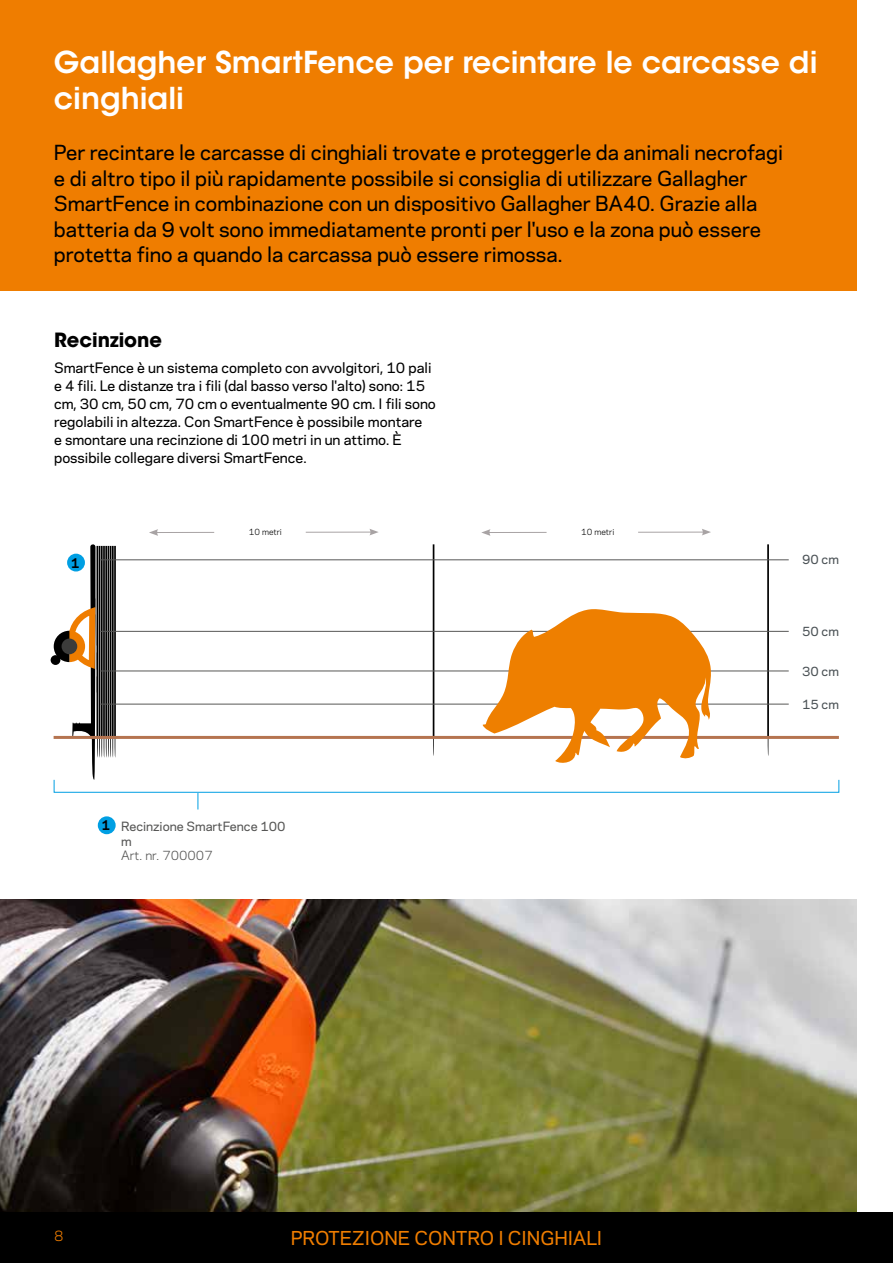
<style>
.page{position:relative;width:893px;height:1263px;background:#fff}
.page>*{position:absolute;margin:0;border:0;box-sizing:border-box;transform-origin:0 0}
.t1{font:600 30px/36px "ITC Avant Garde Std";color:#fff}
.t2{font:500 19.5px/25.5px "Galaxie Polaris";color:#000}
.t3{font:700 19.5px "ITC Avant Garde Std";color:#000}
.t4{font:500 18px "Galaxie Polaris";color:#ef7d00}
.t5{font:500 13.5px/18px "Galaxie Polaris";color:#000}
.t6{font:13.5px "Galaxie Polaris";color:#ef7d00}
.t7{font:700 12.6px "Galaxie Polaris";color:#000}
.t8{font:500 12px/14.4px "Galaxie Polaris";color:#575756}
.t9{font:500 12px "Galaxie Polaris";color:#4b5256}
.t10{font:12px "Galaxie Polaris";color:#575756}
.t11{font:8.1px "Galaxie Polaris";color:#000}
.s1{font-weight:700;font-size:12.6px;color:#000}
</style>
<div class="page">
<div style="left:0;top:1212px;width:893px;height:51px;background:#000"></div>
<img style="left:0;top:899px;width:856px;height:313px">
<hr style="left:892px;top:0;width:1px;height:1212px;background:#ededed">
<div style="left:0;top:0;width:856px;height:290px;background:#ef7d00"></div>
<div style="left:54px;top:779px;width:785px;height:14px;border:1px solid #009fe3"></div>
<svg style="left:198px;top:793px;width:1px;height:16px"></svg>
<hr style="left:156px;top:532px;width:58px;height:1px;background:#a8a3a4">
<svg style="left:149px;top:529px;width:9px;height:7px"></svg>
<hr style="left:306px;top:532px;width:66px;height:1px;background:#a8a3a4">
<svg style="left:369px;top:529px;width:10px;height:6px"></svg>
<hr style="left:488px;top:532px;width:59px;height:1px;background:#a8a3a4">
<svg style="left:481px;top:529px;width:9px;height:7px"></svg>
<hr style="left:638px;top:532px;width:66px;height:1px;background:#a8a3a4">
<svg style="left:702px;top:529px;width:9px;height:6px"></svg>
<div style="left:51px;top:655px;width:9px;height:10px;background:#000;border-radius:50%"></div>
<svg style="left:54px;top:544px;width:62px;height:237px"></svg>
<svg style="left:433px;top:544px;width:1px;height:212px"></svg>
<svg style="left:767px;top:544px;width:2px;height:212px"></svg>
<hr style="left:100px;top:559px;width:689px;height:1px;background:#575756">
<hr style="left:100px;top:631px;width:689px;height:1px;background:#575756">
<hr style="left:100px;top:671px;width:689px;height:1px;background:#575756">
<hr style="left:100px;top:704px;width:689px;height:1px;background:#575756">
<hr style="left:54px;top:736px;width:785px;height:3px;background:#b57450">
<div style="left:67px;top:554px;width:18px;height:17px;background:#009fe3;border-radius:50%"></div>
<svg style="left:483px;top:609px;width:229px;height:154px"></svg>
<div style="left:98px;top:816px;width:18px;height:18px;background:#009fe3;border-radius:50%"></div>
<h1 class="t1" style="left:54px;top:44px;width:765px">Gallagher SmartFence per recintare le carcasse di cinghiali</h1>
<p class="t2" style="left:54px;top:139px;width:731px">Per recintare le carcasse di cinghiali trovate e proteggerle da animali necrofagi e di altro tipo il più rapidamente possibile si consiglia di utilizzare Gallagher SmartFence in combinazione con un dispositivo Gallagher BA40. Grazie alla batteria da 9 volt sono immediatamente pronti per l'uso e la zona può essere protetta fino a quando la carcassa può essere rimossa.</p>
<p class="t3" style="left:54px;top:327px;width:110px">Recinzione</p>
<p class="t5" style="left:54px;top:358px;width:383px">SmartFence è un sistema completo con avvolgitori, 10 pali e 4 fili. Le distanze tra i fili (dal basso verso l'alto) sono: 15 cm, 30 cm, 50 cm, 70 cm o eventualmente 90 cm. I fili sono regolabili in altezza. Con SmartFence è possibile montare<br>e smontare una recinzione di 100 metri in un attimo. È possibile collegare diversi SmartFence.</p>
<p class="t11" style="left:249px;top:526px;width:35px">10 metri</p>
<p class="t11" style="left:581px;top:526px;width:35px">10 metri</p>
<p class="t7" style="left:71px;top:553px;width:10px">1</p>
<p class="t9" style="left:802px;top:551px;width:38px">90 cm</p>
<p class="t8" style="left:121px;top:819px;width:166px;text-indent:-19px"><span class="s1">1</span> Recinzione SmartFence 100 m</p>
<p class="t10" style="left:121px;top:846px;width:93px">Art. nr. 700007</p>
<p class="t6" style="left:54px;top:1226px;width:11px">8</p>
<p class="t4" style="left:291px;top:1224px;width:313px">PROTEZIONE CONTRO I CINGHIALI</p>
<p class="t9" style="left:802px;top:623px;width:38px">50 cm</p>
<p class="t9" style="left:802px;top:662px;width:38px">30 cm</p>
<p class="t9" style="left:802px;top:695px;width:38px">15 cm</p>
</div>
